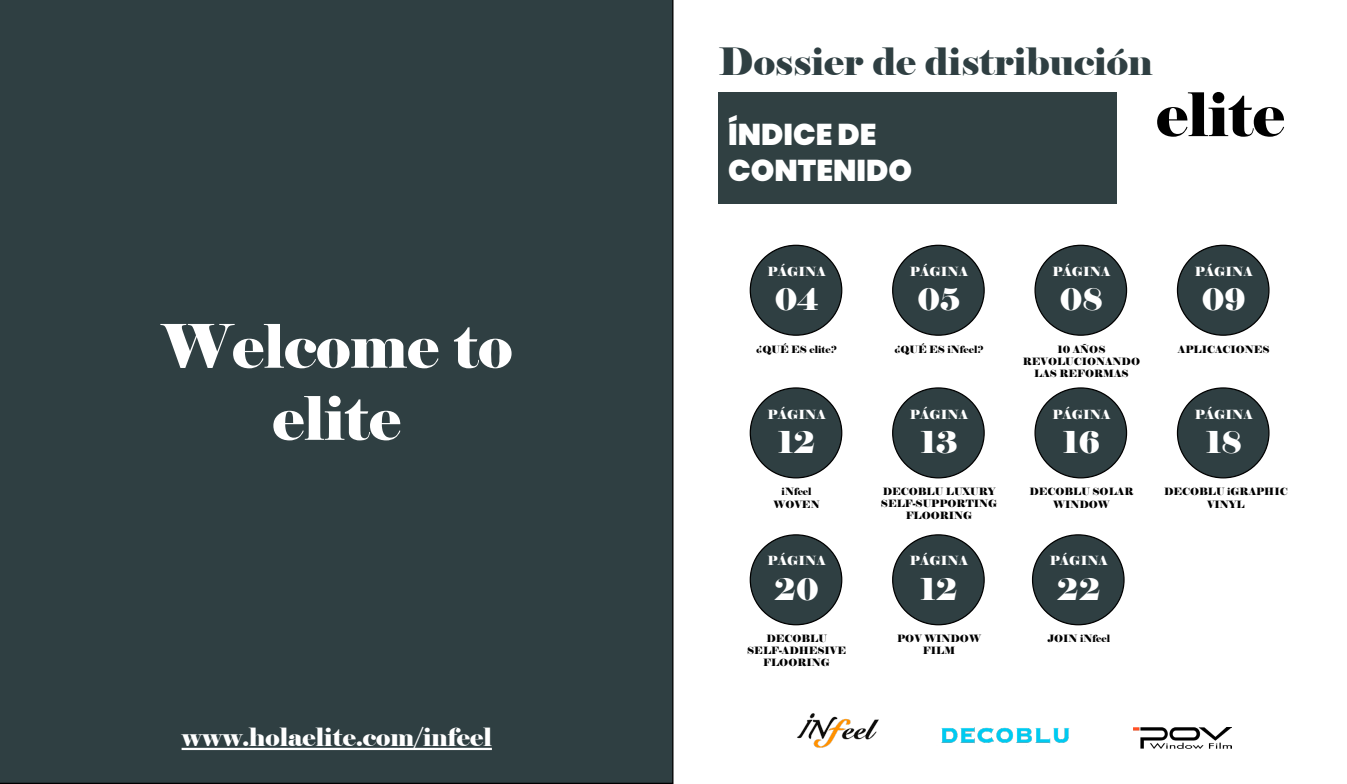
<style>
.page{position:relative;width:1347px;height:784px;background:#fff}
.page>*{position:absolute;margin:0;border:0;box-sizing:border-box;transform-origin:0 0}
.t1{font:60px/72px "Elephant";color:#fff;text-align:center}
.t2{font:60px "Elephant";color:#000}
.t3{font:37.5px "Elephant";color:#2f3f42}
.t4{font:30px "Elephant";color:#fff}
.t5{font:900 30px "Poppins";color:#fff}
.t6{font:25px "Elephant";color:#fff}
.t7{font:12.5px "Elephant";color:#fff}
.t8{font:10px/12px "Elephant";color:#000;text-align:center}
</style>
<div class="page">
<div style="left:0;top:0;width:673px;height:783px;background:#2f3f42"></div>
<img style="left:797px;top:713px;width:82px;height:34px">
<img style="left:941px;top:727px;width:129px;height:17px">
<img style="left:1133px;top:727px;width:98px;height:20px">
<div style="left:718px;top:93px;width:398px;height:111px;background:#304042"></div>
<hr style="left:182px;top:747px;width:310px;height:2px;background:#fff">
<div style="left:750px;top:245px;width:91px;height:90px;background:#2f3f42;border-radius:50%"></div>
<div style="left:892px;top:245px;width:92px;height:90px;background:#2f3f42;border-radius:50%"></div>
<div style="left:1035px;top:245px;width:91px;height:90px;background:#2f3f42;border-radius:50%"></div>
<div style="left:1177px;top:245px;width:91px;height:90px;background:#2f3f42;border-radius:50%"></div>
<div style="left:892px;top:388px;width:92px;height:89px;background:#2f3f42;border-radius:50%"></div>
<div style="left:1035px;top:388px;width:91px;height:89px;background:#2f3f42;border-radius:50%"></div>
<div style="left:1177px;top:388px;width:91px;height:89px;background:#2f3f42;border-radius:50%"></div>
<div style="left:750px;top:388px;width:91px;height:89px;background:#2f3f42;border-radius:50%"></div>
<div style="left:1032px;top:534px;width:92px;height:90px;background:#2f3f42;border-radius:50%"></div>
<div style="left:892px;top:534px;width:92px;height:90px;background:#2f3f42;border-radius:50%"></div>
<div style="left:750px;top:534px;width:91px;height:90px;background:#2f3f42;border-radius:50%"></div>
<h1 class="t1" style="left:161px;top:311px;width:353px">Welcome to elite</h1>
<h3 class="t6" style="left:182px;top:720px;width:312px">www.holaelite.com/infeel</h3>
<h2 class="t3" style="left:718px;top:38px;width:436px">Dossier de distribución</h2>
<h3 class="t5" style="left:728px;top:117px;width:150px">ÍNDICE DE</h3>
<h3 class="t5" style="left:728px;top:153px;width:185px">CONTENIDO</h3>
<h1 class="t2" style="left:1156px;top:77px;width:130px">elite</h1>
<p class="t7" style="left:767px;top:263px;width:60px">PÁGINA</p>
<h3 class="t4" style="left:774px;top:281px;width:45px">04</h3>
<p class="t8" style="left:756px;top:343px;width:82px">¿QUÉ ES elite?</p>
<p class="t7" style="left:767px;top:406px;width:60px">PÁGINA</p>
<h3 class="t4" style="left:777px;top:423px;width:39px">12</h3>
<p class="t8" style="left:773px;top:486px;width:48px">iNfeel<br>WOVEN</p>
<p class="t7" style="left:767px;top:552px;width:60px">PÁGINA</p>
<h3 class="t4" style="left:774px;top:570px;width:46px">20</h3>
<p class="t8" style="left:747px;top:632px;width:100px">DECOBLU<br>SELF-ADHESIVE<br>FLOORING</p>
<p class="t7" style="left:910px;top:263px;width:60px">PÁGINA</p>
<h3 class="t4" style="left:917px;top:281px;width:44px">05</h3>
<p class="t8" style="left:894px;top:343px;width:91px">¿QUÉ ES iNfeel?</p>
<p class="t7" style="left:910px;top:406px;width:60px">PÁGINA</p>
<h3 class="t4" style="left:920px;top:423px;width:39px">13</h3>
<p class="t8" style="left:881px;top:485px;width:118px">DECOBLU LUXURY<br>SELF-SUPPORTING<br>FLOORING</p>
<p class="t7" style="left:910px;top:552px;width:60px">PÁGINA</p>
<h3 class="t4" style="left:920px;top:570px;width:39px">12</h3>
<p class="t8" style="left:897px;top:632px;width:85px">POV WINDOW<br>FILM</p>
<p class="t7" style="left:1052px;top:263px;width:60px">PÁGINA</p>
<h3 class="t4" style="left:1059px;top:281px;width:45px">08</h3>
<p class="t8" style="left:1022px;top:343px;width:119px">10 AÑOS<br>REVOLUCIONANDO<br>LAS REFORMAS</p>
<p class="t7" style="left:1052px;top:406px;width:60px">PÁGINA</p>
<h3 class="t4" style="left:1062px;top:423px;width:39px">16</h3>
<p class="t8" style="left:1029px;top:486px;width:106px">DECOBLU SOLAR<br>WINDOW</p>
<p class="t7" style="left:1049px;top:552px;width:60px">PÁGINA</p>
<h3 class="t4" style="left:1057px;top:570px;width:45px">22</h3>
<p class="t8" style="left:1047px;top:632px;width:64px">JOIN iNfeel</p>
<p class="t7" style="left:1194px;top:263px;width:60px">PÁGINA</p>
<h3 class="t4" style="left:1201px;top:281px;width:45px">09</h3>
<p class="t8" style="left:1178px;top:343px;width:93px">APLICACIONES</p>
<p class="t7" style="left:1194px;top:406px;width:60px">PÁGINA</p>
<h3 class="t4" style="left:1205px;top:423px;width:38px">18</h3>
<p class="t8" style="left:1164px;top:486px;width:125px">DECOBLU iGRAPHIC<br>VINYL</p>
</div>
